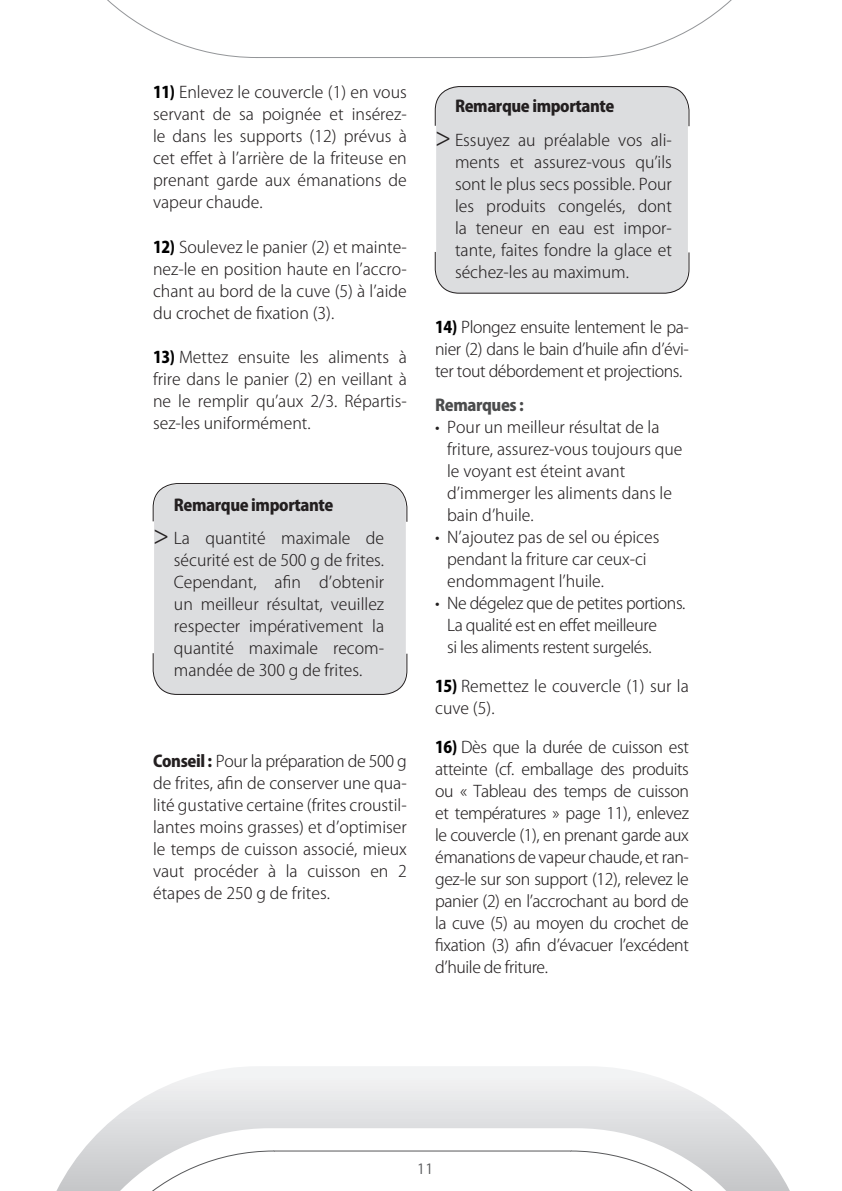
<style>
.page{position:relative;width:842px;height:1191px;background:#fff}
.page>*{position:absolute;margin:0;border:0;box-sizing:border-box;transform-origin:0 0}
.t1{font:24px "Koz Go Pro";color:#231f20}
.t2{font:300 16px/22px "Koz Go Pro";color:#231f20;text-align:justify}
.t3{font:300 16px/22px "Koz Go Pro";letter-spacing:-.025em;color:#231f20}
.t4{font:800 16px "Koz Go Pro";letter-spacing:-.025em;color:#231f20}
.t5{font:800 16px "Koz Go Pro";letter-spacing:-.025em;color:#4b4c4d}
.t6{font:14px "Koz Go Pro";color:#57585a}
.s1{font-weight:800;color:#000}
.s2{font-weight:800}
</style>
<div class="page">
<svg style="left:107px;top:0;width:625px;height:58px"></svg>
<svg style="left:56px;top:1066px;width:734px;height:125px"></svg>
<svg style="left:60px;top:1128px;width:726px;height:63px"></svg>
<svg style="left:70px;top:1150px;width:705px;height:41px"></svg>
<div style="left:436px;top:86px;width:252px;height:207px;background:#dcdddf;border-radius:23px"></div>
<svg style="left:434px;top:86px;width:256px;height:41px"></svg>
<svg style="left:434px;top:252px;width:256px;height:42px"></svg>
<div style="left:154px;top:484px;width:252px;height:210px;background:#dcdddf;border-radius:23px"></div>
<svg style="left:152px;top:483px;width:256px;height:39px"></svg>
<svg style="left:152px;top:653px;width:256px;height:42px"></svg>
<p class="t2" style="left:153px;top:81px;width:255px"><span class="s1">11)</span> Enlevez le couvercle (1) en vous servant de sa poignée et insérez&shy;le dans les supports (12) prévus à cet effet à l’arrière de la friteuse en prenant garde aux émanations de vapeur chaude.</p>
<p class="t2" style="left:153px;top:236px;width:255px"><span class="s1">12)</span> Soulevez le panier (2) et mainte&shy;nez-le en position haute en l’accro&shy;chant au bord de la cuve (5) à l’aide du crochet de fixation (3).</p>
<p class="t2" style="left:153px;top:347px;width:255px"><span class="s1">13)</span> Mettez ensuite les aliments à frire dans le panier (2) en veillant à ne le remplir qu’aux 2/3. Répartis&shy;sez-les uniformément.</p>
<p class="t4" style="left:174px;top:494px;width:161px">Remarque importante</p>
<p class="t2" style="left:174px;top:527px;width:212px">La quantité maximale de sécurité est de 500 g de frites.<br>Cependant, afin d’obtenir un meilleur résultat, veuillez respecter impérativement la quantité maximale recom&shy;mandée de 300 g de frites.</p>
<h1 class="t1" style="left:153px;top:520px;width:18px">&gt;</h1>
<p class="t2" style="left:153px;top:750px;width:255px"><span class="s2">Conseil :</span> Pour la préparation de 500 g de frites, afin de conserver une qua&shy;lité gustative certaine (frites croustil&shy;lantes moins grasses) et d’optimiser le temps de cuisson associé, mieux vaut procéder à la cuisson en 2 étapes de 250 g de frites.</p>
<p class="t4" style="left:455px;top:96px;width:161px">Remarque importante</p>
<p class="t2" style="left:455px;top:129px;width:218px">Essuyez au préalable vos ali&shy;ments et assurez-vous qu’ils sont le plus secs possible. Pour les produits congelés, dont la teneur en eau est impor&shy;tante, faites fondre la glace et séchez-les au maximum.</p>
<h1 class="t1" style="left:435px;top:121px;width:18px">&gt;</h1>
<p class="t2" style="left:435px;top:316px;width:255px"><span class="s1">14)</span> Plongez ensuite lentement le pa&shy;nier (2) dans le bain d’huile afin d’évi&shy;ter tout débordement et projections.</p>
<p class="t5" style="left:435px;top:394px;width:90px">Remarques :</p>
<p class="t2" style="left:447px;top:416px;width:237px;text-align:left;text-indent:-12px">• Pour un meilleur résultat de la friture, assurez-vous toujours que le voyant est éteint avant d’immerger les aliments dans le bain d’huile.</p>
<p class="t2" style="left:447px;top:526px;width:214px;text-align:left;text-indent:-12px">• N’ajoutez pas de sel ou épices pendant la friture car ceux-ci endommagent l’huile.</p>
<p class="t3" style="left:447px;top:592px;width:240px;text-indent:-12px">• Ne dégelez que de petites portions.<br>La qualité est en effet meilleure<br>si les aliments restent surgelés.</p>
<p class="t2" style="left:435px;top:675px;width:255px"><span class="s1">15)</span> Remettez le couvercle (1) sur la cuve (5).</p>
<p class="t2" style="left:435px;top:736px;width:255px"><span class="s1">16)</span> Dès que la durée de cuisson est atteinte (cf. emballage des produits ou « Tableau des temps de cuisson et températures » page 11), enlevez le couvercle (1), en prenant garde aux émanations de vapeur chaude, et ran&shy;gez-le sur son support (12), relevez le panier (2) en l’accrochant au bord de la cuve (5) au moyen du crochet de fixation (3) afin d’évacuer l’excédent d’huile de friture.</p>
<p class="t6" style="left:417px;top:1159px;width:18px">11</p>
</div>
